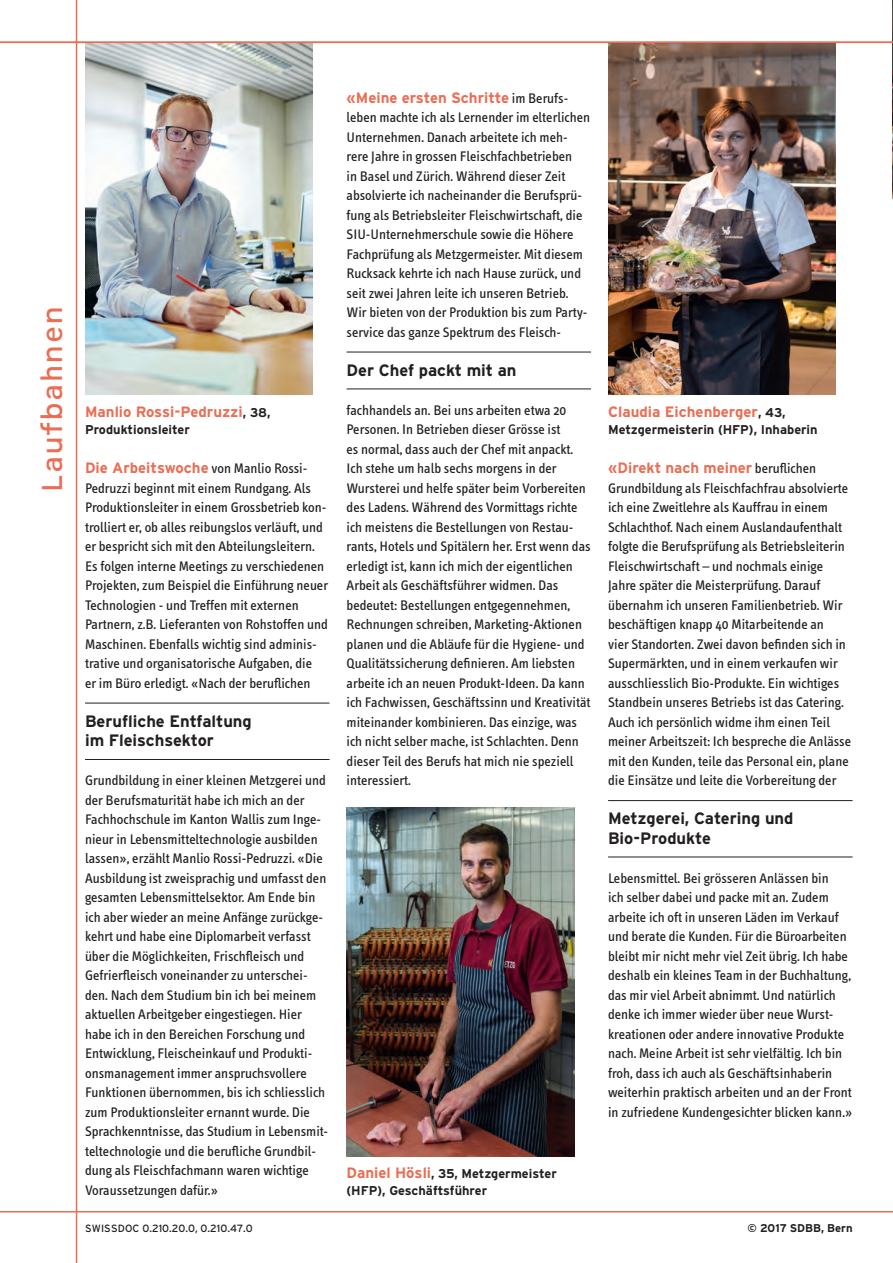
<style>
.page{position:relative;width:893px;height:1263px;background:#fff}
.page>*{position:absolute;margin:0;border:0;box-sizing:border-box;transform-origin:0 0}
.t1{font:30px "OCRF";color:#e96e54}
.t2{font:700 16.5px/19.5px "Interstate";color:#231f20}
.t3{font:700 15px "Interstate";color:#e96e54}
.t4{font:14.25px/19.5px "Info Text";color:#231f20}
.t5{font:700 12.75px/16.5px "Interstate";color:#231f20}
.t6{font:700 11.25px "Interstate";color:#231f20}
.t7{font:10.5px "Interstate";letter-spacing:.015em;color:#231f20}
.s1{font-size:12.75px;color:#231f20}
.s2{font-family:"Info Text";font-weight:400;font-size:14.25px;color:#231f20}
.s3{font-size:15px;color:#e96e54}
</style>
<div class="page">
<hr style="left:892px;top:0;width:1px;height:1263px;background:#e96e54">
<img style="left:892px;top:0;width:1px;height:198px">
<img style="left:85px;top:43px;width:228px;height:351px">
<hr style="left:76px;top:0;width:1px;height:1263px;background:#e96e54">
<hr style="left:0;top:1211px;width:893px;height:1px;background:#e96e54">
<img style="left:347px;top:807px;width:227px;height:349px">
<hr style="left:0;top:42px;width:893px;height:1px;background:#e96e54">
<hr style="left:892px;top:939px;width:1px;height:39px;background:#fff">
<hr style="left:85px;top:703px;width:245px;height:1px;background:#231f20">
<hr style="left:85px;top:759px;width:245px;height:1px;background:#231f20">
<hr style="left:608px;top:800px;width:245px;height:1px;background:#231f20">
<hr style="left:608px;top:857px;width:245px;height:1px;background:#231f20">
<img style="left:608px;top:43px;width:228px;height:351px">
<hr style="left:347px;top:352px;width:244px;height:1px;background:#231f20">
<hr style="left:347px;top:389px;width:244px;height:1px;background:#231f20">
<h1 class="t1" style="left:34px;top:493px;width:189px;rotate:-90deg">Laufbahnen</h1>
<p class="t3" style="left:85px;top:403px;width:187px">Manlio Rossi-Pedruzzi<span class="s1">, 38,</span></p>
<p class="t5" style="left:85px;top:421px;width:106px">Produktionsleiter</p>
<p class="t3" style="left:85px;top:460px;width:224px">Die Arbeitswoche <span class="s2">von Manlio Rossi-</span></p>
<p class="t4" style="left:85px;top:478px;width:245px">Pedruzzi beginnt mit einem Rundgang. Als Produktionsleiter in einem Grossbetrieb kon&shy;trolliert er, ob alles reibungslos verläuft, und er bespricht sich mit den Abteilungsleitern.<br>Es folgen interne Meetings zu verschiedenen Projekten, zum Beispiel die Einführung neuer Technologien - und Treffen mit externen Partnern, z.B. Lieferanten von Rohstoffen und Maschinen. Ebenfalls wichtig sind adminis&shy;trative und organisatorische Aufgaben, die<br>er im Büro erledigt. «Nach der beruflichen</p>
<p class="t2" style="left:85px;top:711px;width:168px">Berufliche Entfaltung im Fleischsektor</p>
<p class="t4" style="left:85px;top:771px;width:245px">Grundbildung in einer kleinen Metzgerei und der Berufsmaturität habe ich mich an der Fachhochschule im Kanton Wallis zum Inge&shy;nieur in Lebensmitteltechnologie ausbilden lassen», erzählt Manlio Rossi-Pedruzzi. «Die Ausbildung ist zweisprachig und umfasst den gesamten Lebensmittelsektor. Am Ende bin ich aber wieder an meine Anfänge zurückge&shy;kehrt und habe eine Diplomarbeit verfasst über die Möglichkeiten, Frischfleisch und Gefrierfleisch voneinander zu unterschei&shy;den. Nach dem Studium bin ich bei meinem aktuellen Arbeitgeber eingestiegen. Hier habe ich in den Bereichen Forschung und Entwicklung, Fleischeinkauf und Produkti&shy;onsmanagement immer anspruchsvollere Funktionen übernommen, bis ich schliesslich zum Produktionsleiter ernannt wurde. Die Sprachkenntnisse, das Studium in Lebensmit&shy;teltechnologie und die berufliche Grundbil&shy;dung als Fleischfachmann waren wichtige Voraussetzungen dafür.»</p>
<p class="t3" style="left:347px;top:89px;width:223px">«Meine ersten Schritte <span class="s2">im Berufs-</span></p>
<p class="t4" style="left:347px;top:108px;width:245px">leben machte ich als Lernender im elterlichen Unternehmen. Danach arbeitete ich meh&shy;rere Jahre in grossen Fleischfachbetrieben<br>in Basel und Zürich. Während dieser Zeit absolvierte ich nacheinander die Berufsprü&shy;fung als Betriebsleiter Fleischwirtschaft, die SIU-Unternehmerschule sowie die Höhere Fachprüfung als Metzgermeister. Mit diesem Rucksack kehrte ich nach Hause zurück, und seit zwei Jahren leite ich unseren Betrieb.<br>Wir bieten von der Produktion bis zum Party&shy;service das ganze Spektrum des Fleisch-</p>
<p class="t2" style="left:347px;top:360px;width:172px">Der Chef packt mit an</p>
<p class="t4" style="left:347px;top:400px;width:246px">fachhandels an. Bei uns arbeiten etwa 20<br>Personen. In Betrieben dieser Grösse ist<br>es normal, dass auch der Chef mit anpackt.<br>Ich stehe um halb sechs morgens in der Wursterei und helfe später beim Vorbereiten des Ladens. Während des Vormittags richte ich meistens die Bestellungen von Restau&shy;rants, Hotels und Spitälern her. Erst wenn das erledigt ist, kann ich mich der eigentlichen Arbeit als Geschäftsführer widmen. Das bedeutet: Bestellungen entgegennehmen, Rechnungen schreiben, Marketing-Aktionen planen und die Abläufe für die Hygiene- und Qualitätssicherung definieren. Am liebsten arbeite ich an neuen Produkt-Ideen. Da kann ich Fachwissen, Geschäftssinn und Kreativität miteinander kombinieren. Das einzige, was ich nicht selber mache, ist Schlachten. Denn dieser Teil des Berufs hat mich nie speziell interessiert.</p>
<p class="t3" style="left:608px;top:403px;width:179px">Claudia Eichenberger<span class="s1">, 43,</span></p>
<p class="t5" style="left:608px;top:421px;width:211px">Metzgermeisterin (HFP), Inhaberin</p>
<p class="t3" style="left:608px;top:460px;width:210px">«Direkt nach meiner <span class="s2">beruflichen</span></p>
<p class="t4" style="left:608px;top:478px;width:245px">Grundbildung als Fleischfachfrau absolvierte ich eine Zweitlehre als Kauffrau in einem Schlachthof. Nach einem Auslandaufenthalt folgte die Berufsprüfung als Betriebsleiterin Fleischwirtschaft – und nochmals einige Jahre später die Meisterprüfung. Darauf übernahm ich unseren Familienbetrieb. Wir beschäftigen knapp 40 Mitarbeitende an<br>vier Standorten. Zwei davon befinden sich in Supermärkten, und in einem verkaufen wir ausschliesslich Bio-Produkte. Ein wichtiges Standbein unseres Betriebs ist das Catering.<br>Auch ich persönlich widme ihm einen Teil meiner Arbeitszeit: Ich bespreche die Anlässe mit den Kunden, teile das Personal ein, plane die Einsätze und leite die Vorbereitung der</p>
<p class="t2" style="left:608px;top:809px;width:187px">Metzgerei, Catering und<br>Bio-Produkte</p>
<p class="t4" style="left:608px;top:868px;width:246px">Lebensmittel. Bei grösseren Anlässen bin<br>ich selber dabei und packe mit an. Zudem arbeite ich oft in unseren Läden im Verkauf und berate die Kunden. Für die Büroarbeiten bleibt mir nicht mehr viel Zeit übrig. Ich habe deshalb ein kleines Team in der Buchhaltung, das mir viel Arbeit abnimmt. Und natürlich denke ich immer wieder über neue Wurst&shy;kreationen oder andere innovative Produkte nach. Meine Arbeit ist sehr vielfältig. Ich bin froh, dass ich auch als Geschäftsinhaberin weiterhin praktisch arbeiten und an der Front in zufriedene Kundengesichter blicken kann.»</p>
<p class="t5" style="left:347px;top:1165px;width:212px"><span class="s3">Daniel Hösli</span>, 35, Metzgermeister (HFP), Geschäftsführer</p>
<p class="t7" style="left:85px;top:1222px;width:169px">SWISSDOC 0.210.20.0, 0.210.47.0</p>
<p class="t6" style="left:748px;top:1222px;width:106px">© 2017 SDBB, Bern</p>
</div>
